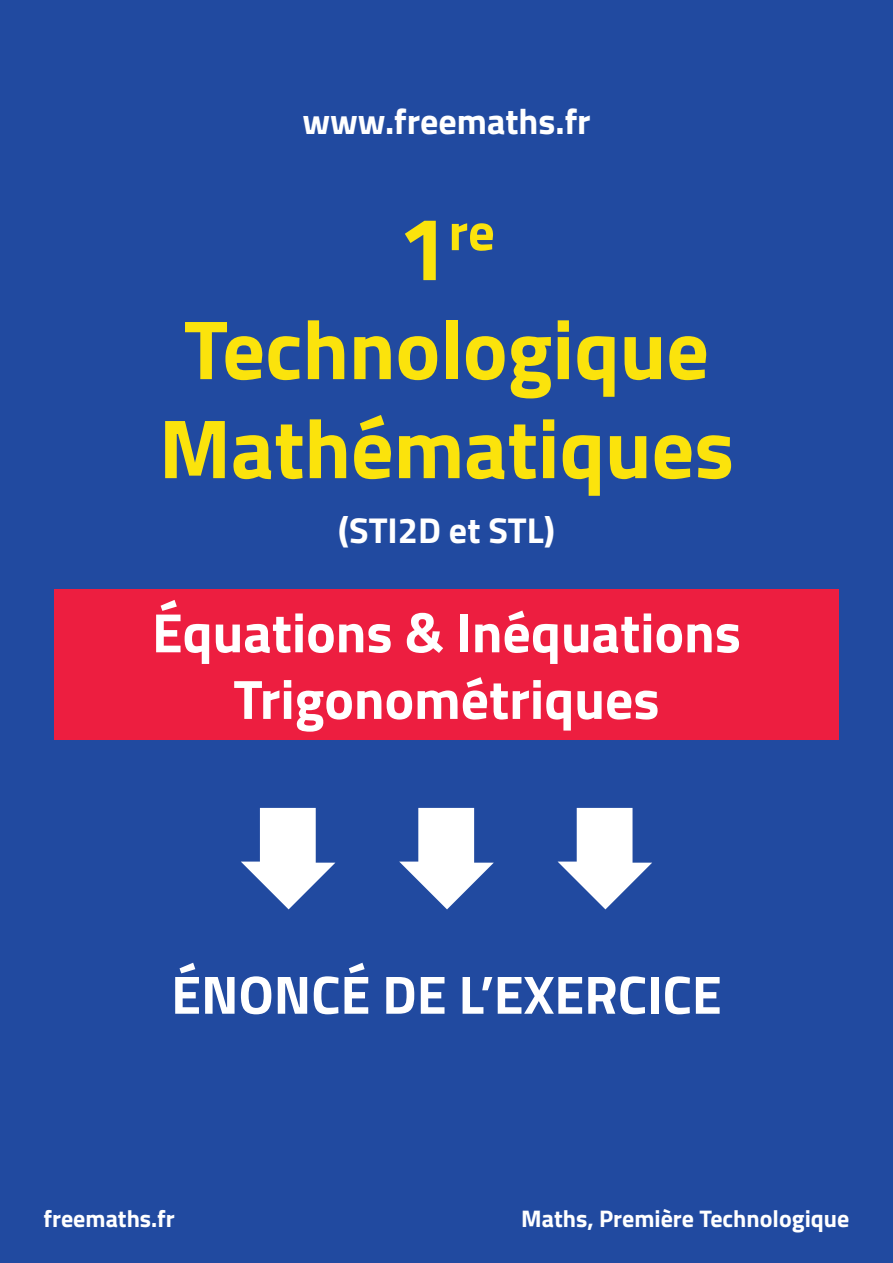
<style>
.page{position:relative;width:893px;height:1263px;background:#214aa0}
.page>*{position:absolute;margin:0;border:0;box-sizing:border-box;transform-origin:0 0}
.t1{font:700 84px/99px "Titillium";color:#fbe30c}
.t2{font:700 55.5px "Titillium";color:#fff}
.t3{font:700 54px "Titillium";color:#fff}
.t4{font:700 52.5px "Titillium";color:#fbe30c}
.t5{font:700 36px "Titillium";color:#fff}
.t6{font:700 24px "Titillium";color:#fff}
.s1{font-size:90px}
</style>
<div class="page">
<div style="left:54px;top:589px;width:785px;height:151px;background:#ed1e40"></div>
<svg style="left:241px;top:808px;width:94px;height:101px"></svg>
<svg style="left:399px;top:808px;width:95px;height:101px"></svg>
<svg style="left:558px;top:808px;width:94px;height:101px"></svg>
<p class="t5" style="left:302px;top:94px;width:290px">www.freemaths.fr</p>
<p class="t4" style="left:398px;top:192px;width:98px"><span class="s1">1</span>re</p>
<p class="t1" style="left:159px;top:296px;width:577px">Technologique<br>Mathématiques</p>
<p class="t5" style="left:338px;top:502px;width:218px">(STI2D et STL)</p>
<p class="t2" style="left:152px;top:590px;width:590px">Équations &amp; Inéquations</p>
<p class="t2" style="left:233px;top:657px;width:428px">Trigonométriques</p>
<p class="t3" style="left:171px;top:953px;width:552px">ÉNONCÉ DE L’EXERCICE</p>
<p class="t6" style="left:44px;top:1200px;width:133px">freemaths.fr</p>
<p class="t6" style="left:521px;top:1200px;width:330px">Maths, Première Technologique</p>
</div>
